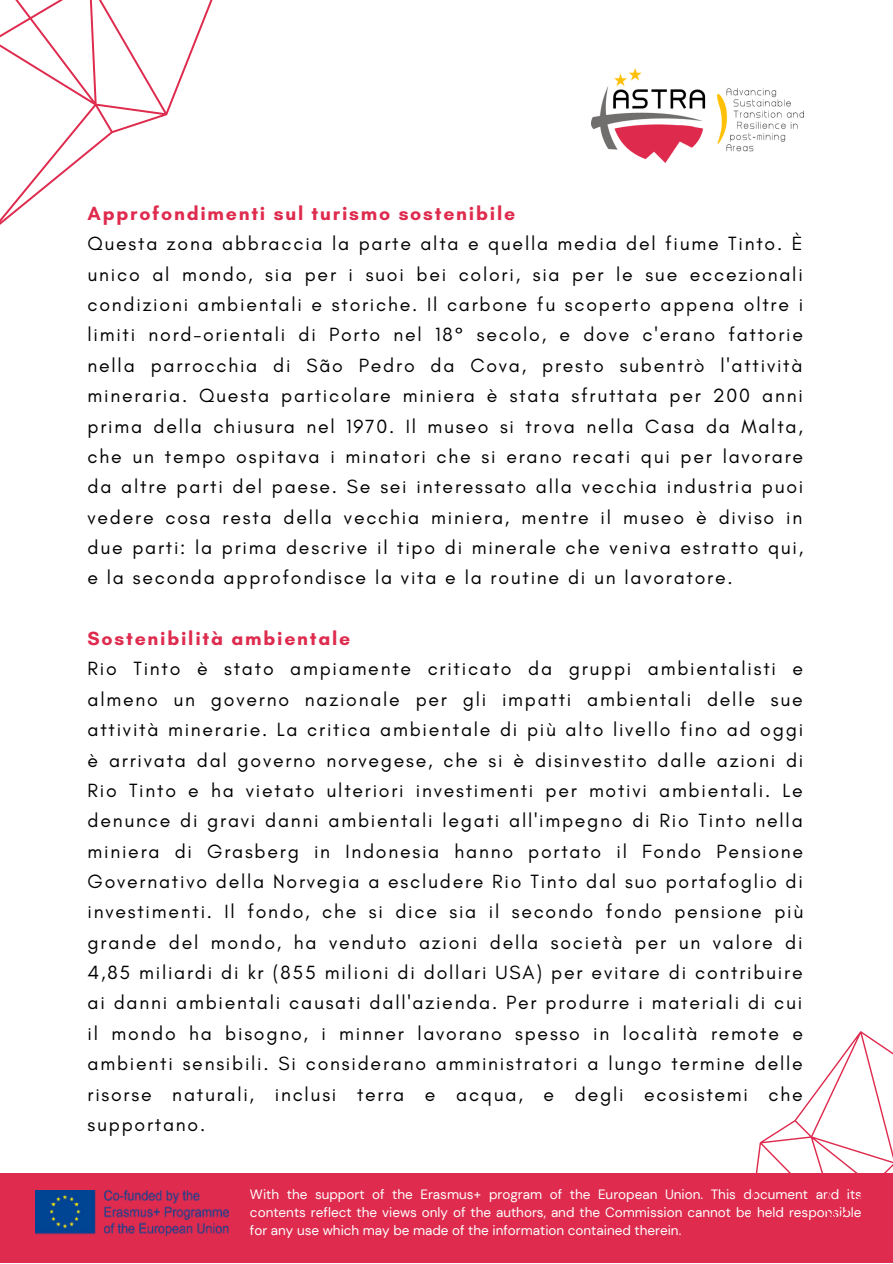
<style>
.page{position:relative;width:893px;height:1264px;background:#fff}
.page>*{position:absolute;margin:0;border:0;box-sizing:border-box;transform-origin:0 0}
.t1{font:19.5px/30.3px "Glacial Indifference";letter-spacing:.09em;color:#000;text-align:justify}
.t2{font:700 19.5px "Glacial Indifference";letter-spacing:.09em;color:#de2b4e}
.t3{font:13.5px/18px "DM Sans";color:#fff;text-align:justify}
</style>
<div class="page">
<div style="left:0;top:1173px;width:892px;height:89px;background:#de2b4e"></div>
<img style="left:591px;top:68px;width:212px;height:95px">
<img style="left:36px;top:1190px;width:192px;height:45px">
<svg style="left:0;top:0;width:213px;height:225px"></svg>
<svg style="left:755px;top:1031px;width:137px;height:142px"></svg>
<p class="t2" style="left:88px;top:201px;width:429px">Approfondimenti sul turismo sostenibile</p>
<p class="t1" style="left:88px;top:228px;width:717px">Questa zona abbraccia la parte alta e quella media del fiume Tinto. È unico al mondo, sia per i suoi bei colori, sia per le sue eccezionali condizioni ambientali e storiche. Il carbone fu scoperto appena oltre i limiti nord-orientali di Porto nel 18° secolo, e dove c'erano fattorie nella parrocchia di São Pedro da Cova, presto subentrò l'attività mineraria. Questa particolare miniera è stata sfruttata per 200 anni prima della chiusura nel 1970. Il museo si trova nella Casa da Malta, che un tempo ospitava i minatori che si erano recati qui per lavorare da altre parti del paese. Se sei interessato alla vecchia industria puoi vedere cosa resta della vecchia miniera, mentre il museo è diviso in due parti: la prima descrive il tipo di minerale che veniva estratto qui, e la seconda approfondisce la vita e la routine di un lavoratore.</p>
<p class="t2" style="left:88px;top:626px;width:264px">Sostenibilità ambientale</p>
<p class="t1" style="left:88px;top:653px;width:717px">Rio Tinto è stato ampiamente criticato da gruppi ambientalisti e almeno un governo nazionale per gli impatti ambientali delle sue attività minerarie. La critica ambientale di più alto livello fino ad oggi è arrivata dal governo norvegese, che si è disinvestito dalle azioni di Rio Tinto e ha vietato ulteriori investimenti per motivi ambientali. Le denunce di gravi danni ambientali legati all'impegno di Rio Tinto nella miniera di Grasberg in Indonesia hanno portato il Fondo Pensione Governativo della Norvegia a escludere Rio Tinto dal suo portafoglio di investimenti. Il fondo, che si dice sia il secondo fondo pensione più grande del mondo, ha venduto azioni della società per un valore di 4,85 miliardi di kr (855 milioni di dollari USA) per evitare di contribuire ai danni ambientali causati dall'azienda. Per produrre i materiali di cui il mondo ha bisogno, i minner lavorano spesso in località remote e ambienti sensibili. Si considerano amministratori a lungo termine delle risorse naturali, inclusi terra e acqua, e degli ecosistemi che supportano.</p>
<p class="t3" style="left:250px;top:1185px;width:613px">With the support of the Erasmus+ program of the European Union. This document and its contents reflect the views only of the authors, and the Commission cannot be held responsible for any use which may be made of the information contained therein.</p>
</div>
